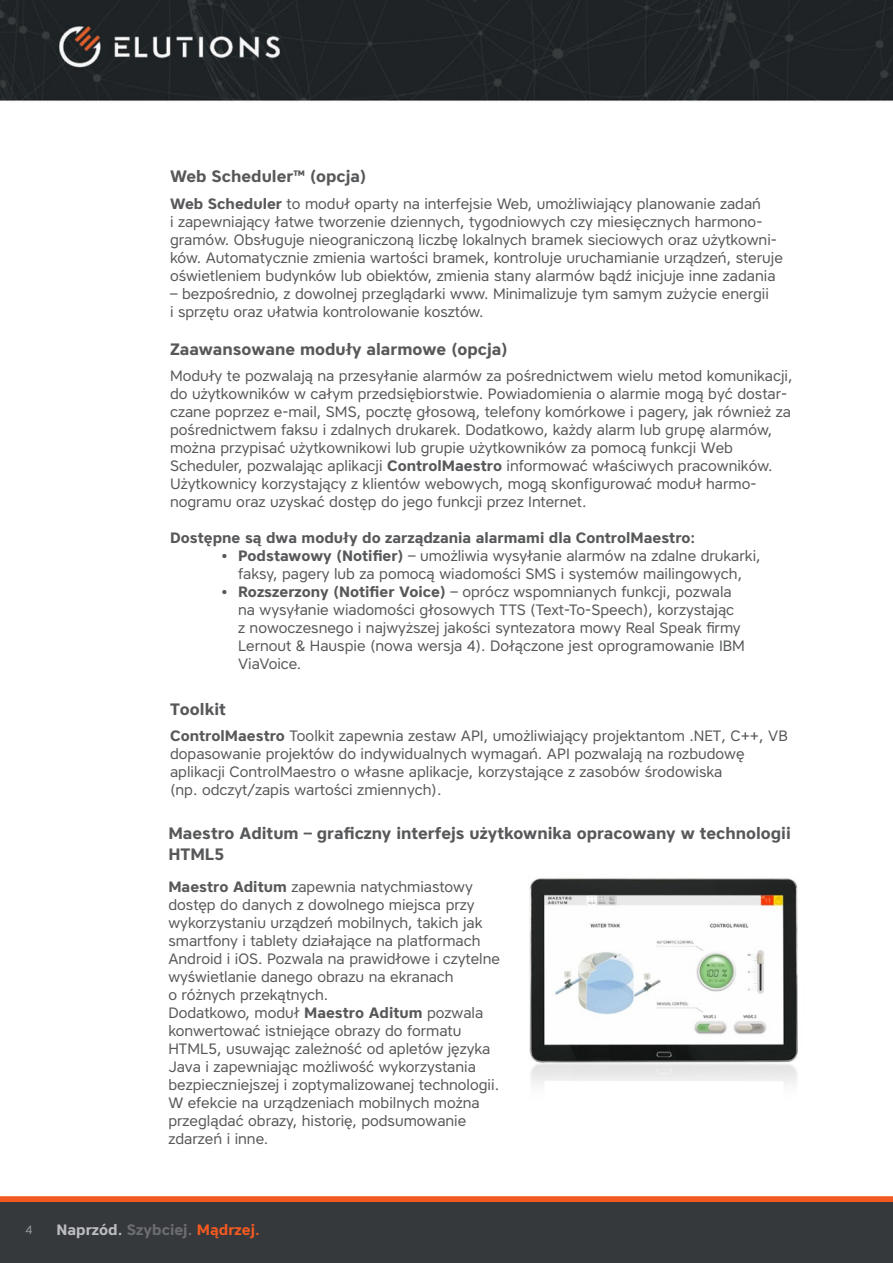
<style>
.page{position:relative;width:893px;height:1263px;background:#fff}
.page>*{position:absolute;margin:0;border:0;box-sizing:border-box;transform-origin:0 0}
.t1{font:700 16.5px/21px "Core Sans A65";color:#57585a}
.t2{font:15px/18px "Core Sans A45";color:#57585a}
.t3{font:700 15px "Core Sans A65";color:#57585a}
.t4{font:700 15px "Core Sans A65";color:#6c6d70}
.t5{font:12px "Core Sans A45";color:#939598}
.s1{font-family:"Core Sans A65";font-weight:700}
.s2{color:#bcbdc0}
.s3{color:#f15921}
</style>
<div class="page">
<img style="left:0;top:0;width:893px;height:102px">
<div style="left:0;top:1196px;width:893px;height:6px;background:#f15921"></div>
<div style="left:0;top:1202px;width:893px;height:61px;background:#36393b"></div>
<img style="left:529px;top:878px;width:269px;height:206px">
<p class="t1" style="left:170px;top:166px;width:198px">Web Scheduler™ (opcja)</p>
<p class="t2" style="left:170px;top:194px;width:614px"><span class="s1">Web Scheduler</span> to moduł oparty na interfejsie Web, umożliwiający planowanie zadań<br>i zapewniający łatwe tworzenie dziennych, tygodniowych czy miesięcznych harmono&shy;gramów. Obsługuje nieograniczoną liczbę lokalnych bramek sieciowych oraz użytkowni&shy;ków. Automatycznie zmienia wartości bramek, kontroluje uruchamianie urządzeń, steruje oświetleniem budynków lub obiektów, zmienia stany alarmów bądź inicjuje inne zadania</p>
<p class="t2" style="left:170px;top:284px;width:600px">– bezpośrednio, z dowolnej przeglądarki www. Minimalizuje tym samym zużycie energii i sprzętu oraz ułatwia kontrolowanie kosztów.</p>
<p class="t1" style="left:170px;top:338px;width:339px">Zaawansowane moduły alarmowe (opcja)</p>
<p class="t2" style="left:170px;top:367px;width:624px">Moduły te pozwalają na przesyłanie alarmów za pośrednictwem wielu metod komunikacji, do użytkowników w całym przedsiębiorstwie. Powiadomienia o alarmie mogą być dostar&shy;czane poprzez e-mail, SMS, pocztę głosową, telefony komórkowe i pagery, jak również za pośrednictwem faksu i zdalnych drukarek. Dodatkowo, każdy alarm lub grupę alarmów, można przypisać użytkownikowi lub grupie użytkowników za pomocą funkcji Web Scheduler, pozwalając aplikacji <span class="s1">ControlMaestro</span> informować właściwych pracowników.<br>Użytkownicy korzystający z klientów webowych, mogą skonfigurować moduł harmo&shy;nogramu oraz uzyskać dostęp do jego funkcji przez Internet.</p>
<p class="t3" style="left:170px;top:528px;width:527px">Dostępne są dwa moduły do zarządzania alarmami dla ControlMaestro:</p>
<p class="t2" style="left:221px;top:547px;width:541px;text-align:center"><span class="s1">• Podstawowy (Notifier)</span> – umożliwia wysyłanie alarmów na zdalne drukarki, faksy, pagery lub za pomocą wiadomości SMS i systemów mailingowych,</p>
<p class="t2" style="left:238px;top:583px;width:508px;text-indent:-17px"><span class="s1">• Rozszerzony (Notifier Voice)</span> – oprócz wspomnianych funkcji, pozwala na wysyłanie wiadomości głosowych TTS (Text-To-Speech), korzystając z nowoczesnego i najwyższej jakości syntezatora mowy Real Speak firmy Lernout &amp; Hauspie (nowa wersja 4). Dołączone jest oprogramowanie IBM ViaVoice.</p>
<p class="t1" style="left:170px;top:698px;width:57px">Toolkit</p>
<p class="t2" style="left:170px;top:727px;width:619px"><span class="s1">ControlMaestro</span> Toolkit zapewnia zestaw API, umożliwiający projektantom .NET, C++, VB dopasowanie projektów do indywidualnych wymagań. API pozwalają na rozbudowę aplikacji ControlMaestro o własne aplikacje, korzystające z zasobów środowiska<br>(np. odczyt/zapis wartości zmiennych).</p>
<p class="t1" style="left:168px;top:822px;width:624px">Maestro Aditum – graficzny interfejs użytkownika opracowany w technologii<br>HTML5</p>
<p class="t2" style="left:168px;top:878px;width:333px"><span class="s1">Maestro Aditum</span> zapewnia natychmiastowy dostęp do danych z dowolnego miejsca przy wykorzystaniu urządzeń mobilnych, takich jak smartfony i tablety działające na platformach Android i iOS. Pozwala na prawidłowe i czytelne wyświetlanie danego obrazu na ekranach<br>o różnych przekątnych.<br>Dodatkowo, moduł <span class="s1">Maestro Aditum</span> pozwala konwertować istniejące obrazy do formatu HTML5, usuwając zależność od apletów języka Java i zapewniając możliwość wykorzystania bezpieczniejszej i zoptymalizowanej technologii.<br>W efekcie na urządzeniach mobilnych można przeglądać obrazy, historię, podsumowanie zdarzeń i inne.</p>
<p class="t5" style="left:26px;top:1221px;width:9px">4</p>
<p class="t4" style="left:57px;top:1219px;width:205px"><span class="s2">Naprzód.</span> Szybciej. <span class="s3">Mądrzej.</span></p>
</div>
